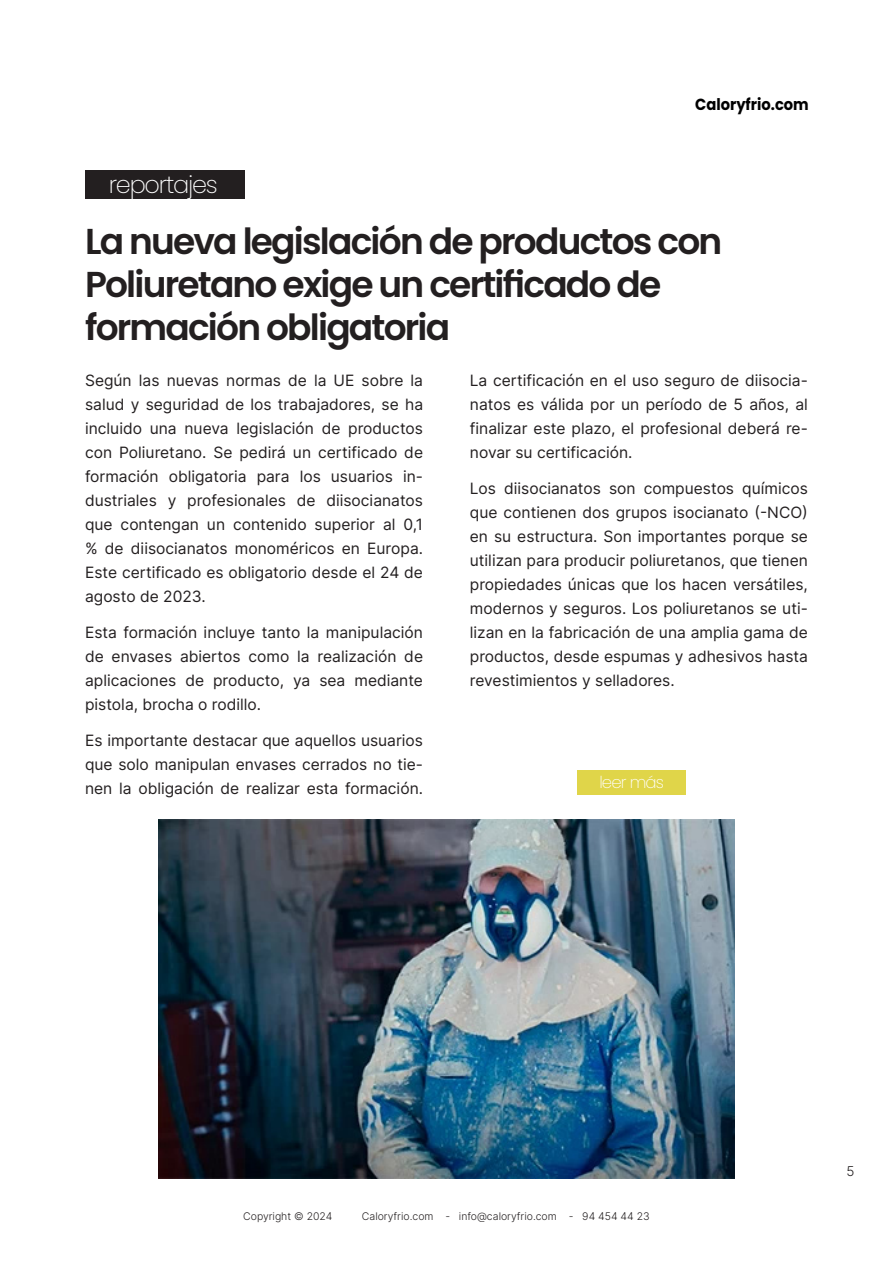
<style>
.page{position:relative;width:893px;height:1263px;background:#fff}
.page>*{position:absolute;margin:0;border:0;box-sizing:border-box;transform-origin:0 0}
.t1{font:600 36px/43.2px "Poppins";letter-spacing:-.05em;color:#231f20}
.t2{font:200 24px "Poppins";letter-spacing:-.05em;color:#fff}
.t3{font:200 16.5px "Poppins";letter-spacing:-.05em;color:#fff}
.t4{font:700 16.05px "Poppins";color:#000001;scale:.91 1}
.t5{font:15.6px/24px "Inter";color:#231f20;text-align:justify}
.t6{font:13.5px "Inter";color:#231f20}
.t7{font:10.5px "Inter";color:#231f20}
</style>
<div class="page">
<div style="left:85px;top:170px;width:159px;height:28px;background:#231f20"></div>
<div style="left:577px;top:770px;width:109px;height:24px;background:#e0d549"></div>
<img style="left:158px;top:820px;width:577px;height:358px">
<p class="t2" style="left:109px;top:171px;width:111px">reportajes</p>
<p class="t4" style="left:695px;top:95px;width:126px">Caloryfrio.com</p>
<p class="t1" style="left:85px;top:220px;width:639px">La nueva legislación de productos con<br>Poliuretano exige un certificado de formación obligatoria</p>
<p class="t5" style="left:85px;top:368px;width:340px">Según las nuevas normas de la UE sobre la salud y seguridad de los trabajadores, se ha incluido una nueva legislación de productos con Poliuretano. Se pedirá un certificado de formación obligatoria para los usuarios in&shy;dustriales y profesionales de diisocianatos que contengan un contenido superior al 0,1 % de diisocianatos monoméricos en Europa.<br>Este certificado es obligatorio desde el 24 de agosto de 2023.</p>
<p class="t5" style="left:85px;top:620px;width:340px">Esta formación incluye tanto la manipulación de envases abiertos como la realización de aplicaciones de producto, ya sea mediante pistola, brocha o rodillo.</p>
<p class="t5" style="left:85px;top:728px;width:340px">Es importante destacar que aquellos usuarios que solo manipulan envases cerrados no tie&shy;nen la obligación de realizar esta formación.</p>
<p class="t5" style="left:470px;top:368px;width:340px">La certificación en el uso seguro de diisocia&shy;natos es válida por un período de 5 años, al finalizar este plazo, el profesional deberá re&shy;novar su certificación.</p>
<p class="t5" style="left:470px;top:476px;width:340px">Los diisocianatos son compuestos químicos que contienen dos grupos isocianato (-NCO) en su estructura. Son importantes porque se utilizan para producir poliuretanos, que tienen propiedades únicas que los hacen versátiles, modernos y seguros. Los poliuretanos se uti&shy;lizan en la fabricación de una amplia gama de productos, desde espumas y adhesivos hasta revestimientos y selladores.</p>
<p class="t3" style="left:599px;top:772px;width:66px">leer más</p>
<p class="t7" style="left:243px;top:1209px;width:91px">Copyright © 2024</p>
<p class="t7" style="left:362px;top:1209px;width:289px">Caloryfrio.com - info@caloryfrio.com - 94 454 44 23</p>
<p class="t6" style="left:846px;top:1161px;width:10px">5</p>
</div>
